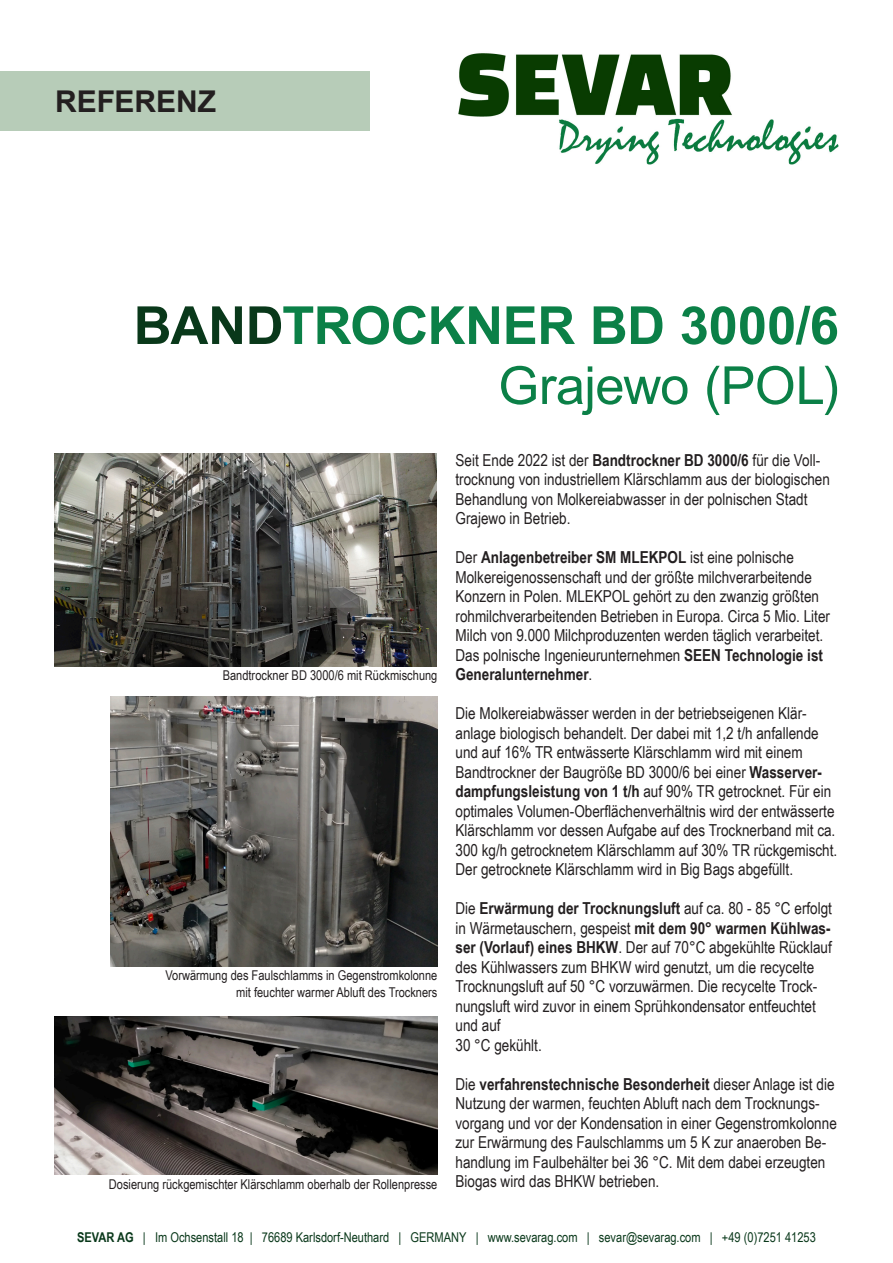
<style>
.page{position:relative;width:893px;height:1263px;background:#fff}
.page>*{position:absolute;margin:0;border:0;box-sizing:border-box;transform-origin:0 0}
.t1{font:700 52.5px "Arial";letter-spacing:-.01em;color:#0b8047}
.t2{font:52.5px "Arial";letter-spacing:-.01em;color:#0b8047}
.t3{font:700 30px "Arial";letter-spacing:-.005em;color:#231f20}
.t4{font:16.5px/19.5px "Arial Narrow";color:#231f20}
.t5{font:13.5px "Arial Narrow";color:#231f20}
.t6{font:13.5px "Arial Narrow";color:#09381a}
.s1{color:#09381a}
.s2{font-weight:700}
</style>
<div class="page">
<img style="left:458px;top:53px;width:381px;height:112px">
<div style="left:0;top:71px;width:370px;height:60px;background:#b7ccb8"></div>
<img style="left:54px;top:454px;width:383px;height:212px">
<img style="left:110px;top:696px;width:327px;height:270px">
<img style="left:54px;top:1016px;width:383px;height:158px">
<h2 class="t3" style="left:55px;top:81px;width:162px">REFERENZ</h2>
<p class="t1" style="left:134px;top:291px;width:707px"><span class="s1">BAND</span>TROCKNER BD 3000/6</p>
<p class="t2" style="left:498px;top:351px;width:342px">Grajewo (POL)</p>
<p class="t4" style="left:455px;top:450px;width:376px">Seit Ende 2022 ist der <span class="s2">Bandtrockner BD 3000/6</span> für die Voll&shy;trocknung von industriellem Klärschlamm aus der biologischen Behandlung von Molkereiabwasser in der polnischen Stadt Grajewo in Betrieb.</p>
<p class="t4" style="left:455px;top:547px;width:376px">Der <span class="s2">Anlagenbetreiber SM MLEKPOL</span> ist eine polnische Molkereigenossenschaft und der größte milchverarbeitende Konzern in Polen. MLEKPOL gehört zu den zwanzig größten rohmilchverarbeitenden Betrieben in Europa. Circa 5 Mio. Liter Milch von 9.000 Milchproduzenten werden täglich verarbeitet.<br>Das polnische Ingenieurunternehmen <span class="s2">SEEN Technologie ist Generalunternehmer</span>.</p>
<p class="t4" style="left:455px;top:703px;width:383px">Die Molkereiabwässer werden in der betriebseigenen Klär&shy;anlage biologisch behandelt. Der dabei mit 1,2 t/h anfallende und auf 16% TR entwässerte Klärschlamm wird mit einem Bandtrockner der Baugröße BD 3000/6 bei einer <span class="s2">Wasserver&shy;dampfungsleistung von 1 t/h</span> auf 90% TR getrocknet. Für ein optimales Volumen-Oberflächenverhältnis wird der entwässerte Klärschlamm vor dessen Aufgabe auf des Trocknerband mit ca.<br>300 kg/h getrocknetem Klärschlamm auf 30% TR rückgemischt.<br>Der getrocknete Klärschlamm wird in Big Bags abgefüllt.</p>
<p class="t4" style="left:455px;top:898px;width:378px">Die <span class="s2">Erwärmung der Trocknungsluft</span> auf ca. 80 - 85 °C erfolgt in Wärmetauschern, gespeist <span class="s2">mit dem 90° warmen Kühlwas&shy;ser (Vorlauf) eines BHKW</span>. Der auf 70°C abgekühlte Rücklauf des Kühlwassers zum BHKW wird genutzt, um die recycelte Trocknungsluft auf 50 °C vorzuwärmen. Die recycelte Trock&shy;nungsluft wird zuvor in einem Sprühkondensator entfeuchtet und auf</p>
<p class="t4" style="left:455px;top:1035px;width:88px">30 °C gekühlt.</p>
<p class="t4" style="left:455px;top:1074px;width:383px">Die <span class="s2">verfahrenstechnische Besonderheit</span> dieser Anlage ist die Nutzung der warmen, feuchten Abluft nach dem Trocknungs&shy;vorgang und vor der Kondensation in einer Gegenstromkolonne zur Erwärmung des Faulschlamms um 5 K zur anaeroben Be&shy;handlung im Faulbehälter bei 36 °C. Mit dem dabei erzeugten Biogas wird das BHKW betrieben.</p>
<p class="t5" style="left:223px;top:666px;width:216px">Bandtrockner BD 3000/6 mit Rückmischung</p>
<p class="t5" style="left:165px;top:966px;width:273px">Vorwärmung des Faulschlamms in Gegenstromkolonne</p>
<p class="t5" style="left:236px;top:982px;width:203px">mit feuchter warmer Abluft des Trockners</p>
<p class="t5" style="left:109px;top:1174px;width:330px">Dosierung rückgemischter Klärschlamm oberhalb der Rollenpresse</p>
<p class="t6" style="left:77px;top:1227px;width:740px"><span class="s2">SEVAR AG</span> | Im Ochsenstall 18 | 76689 Karlsdorf-Neuthard | GERMANY | www.sevarag.com | sevar@sevarag.com | +49 (0)7251 41253</p>
</div>
